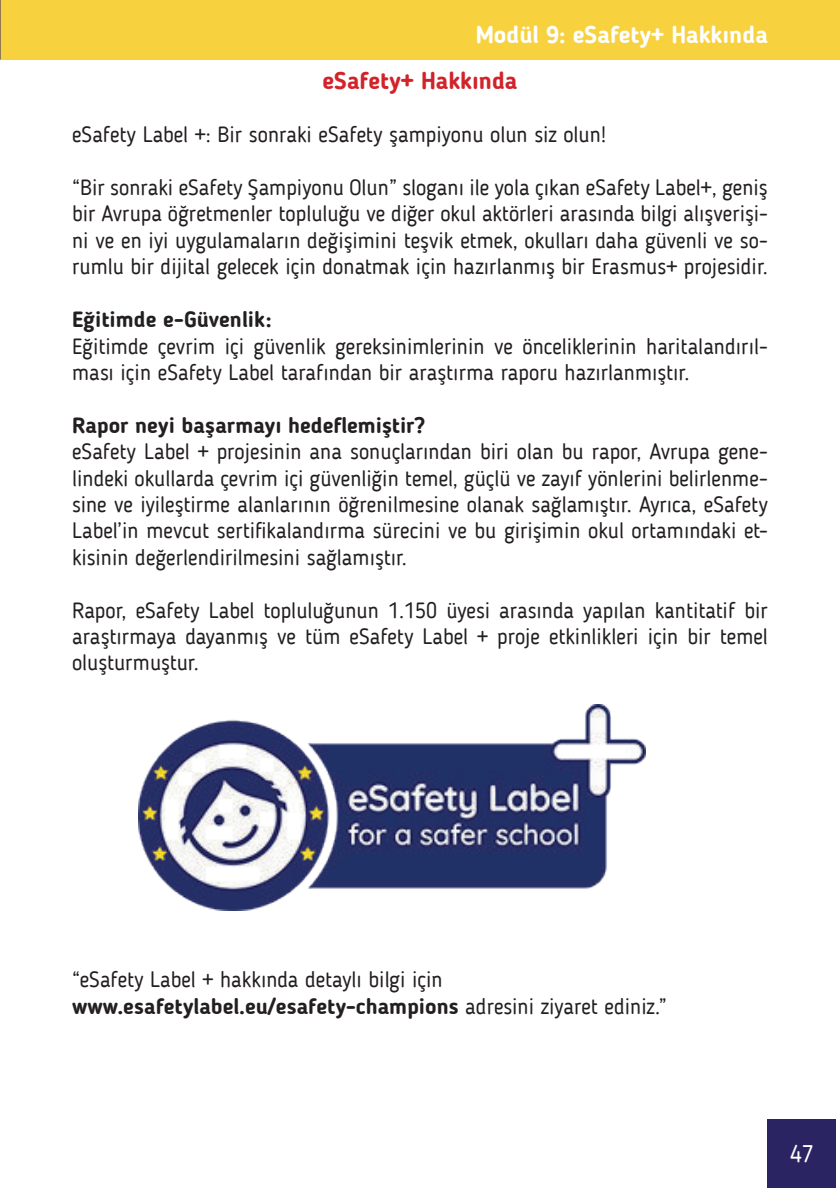
<style>
.page{position:relative;width:840px;height:1191px;background:#fff}
.page>*{position:absolute;margin:0;border:0;box-sizing:border-box;transform-origin:0 0}
.t1{font:700 24px "Blogger Sans";color:#fff}
.t2{font:700 24px "Blogger Sans";color:#d1232a}
.t3{font:24px "Blogger Sans";color:#fff}
.t4{font:22px/26.4px "Blogger Sans";color:#231f20;text-align:justify}
.t5{font:700 22px "Blogger Sans";color:#231f20}
.s1{font-weight:700}
</style>
<div class="page">
<div style="left:0;top:0;width:839px;height:60px;background:#f7d13e"></div>
<div style="left:767px;top:1119px;width:68px;height:68px;background:#2a2562"></div>
<img style="left:138px;top:704px;width:506px;height:206px">
<p class="t1" style="left:475px;top:23px;width:293px">Modül 9: eSafety+ Hakkında</p>
<p class="t2" style="left:322px;top:69px;width:196px">eSafety+ Hakkında</p>
<p class="t4" style="left:72px;top:122px;width:535px">eSafety Label +: Bir sonraki eSafety şampiyonu olun siz olun!</p>
<p class="t4" style="left:72px;top:175px;width:697px">“Bir sonraki eSafety Şampiyonu Olun” sloganı ile yola çıkan eSafety Label+, geniş bir Avrupa öğretmenler topluluğu ve diğer okul aktörleri arasında bilgi alışverişi&shy;ni ve en iyi uygulamaların değişimini teşvik etmek, okulları daha güvenli ve so&shy;rumlu bir dijital gelecek için donatmak için hazırlanmış bir Erasmus+ projesidir.</p>
<p class="t5" style="left:72px;top:309px;width:201px">Eğitimde e-Güvenlik:</p>
<p class="t4" style="left:72px;top:334px;width:697px">Eğitimde çevrim içi güvenlik gereksinimlerinin ve önceliklerinin haritalandırıl&shy;ması için eSafety Label tarafından bir araştırma raporu hazırlanmıştır.</p>
<p class="t5" style="left:72px;top:414px;width:354px">Rapor neyi başarmayı hedeflemiştir?</p>
<p class="t4" style="left:72px;top:439px;width:697px">eSafety Label + projesinin ana sonuçlarından biri olan bu rapor, Avrupa gene&shy;lindeki okullarda çevrim içi güvenliğin temel, güçlü ve zayıf yönlerini belirlenme&shy;sine ve iyileştirme alanlarının öğrenilmesine olanak sağlamıştır. Ayrıca, eSafety Label’in mevcut sertifikalandırma sürecini ve bu girişimin okul ortamındaki et&shy;kisinin değerlendirilmesini sağlamıştır.</p>
<p class="t4" style="left:72px;top:598px;width:697px">Rapor, eSafety Label topluluğunun 1.150 üyesi arasında yapılan kantitatif bir araştırmaya dayanmış ve tüm eSafety Label + proje etkinlikleri için bir temel oluşturmuştur.</p>
<p class="t4" style="left:72px;top:967px;width:596px">“eSafety Label + hakkında detaylı bilgi için <span class="s1">www.esafetylabel.eu/esafety-champions</span> adresini ziyaret ediniz.”</p>
<p class="t3" style="left:789px;top:1141px;width:25px">47</p>
</div>
